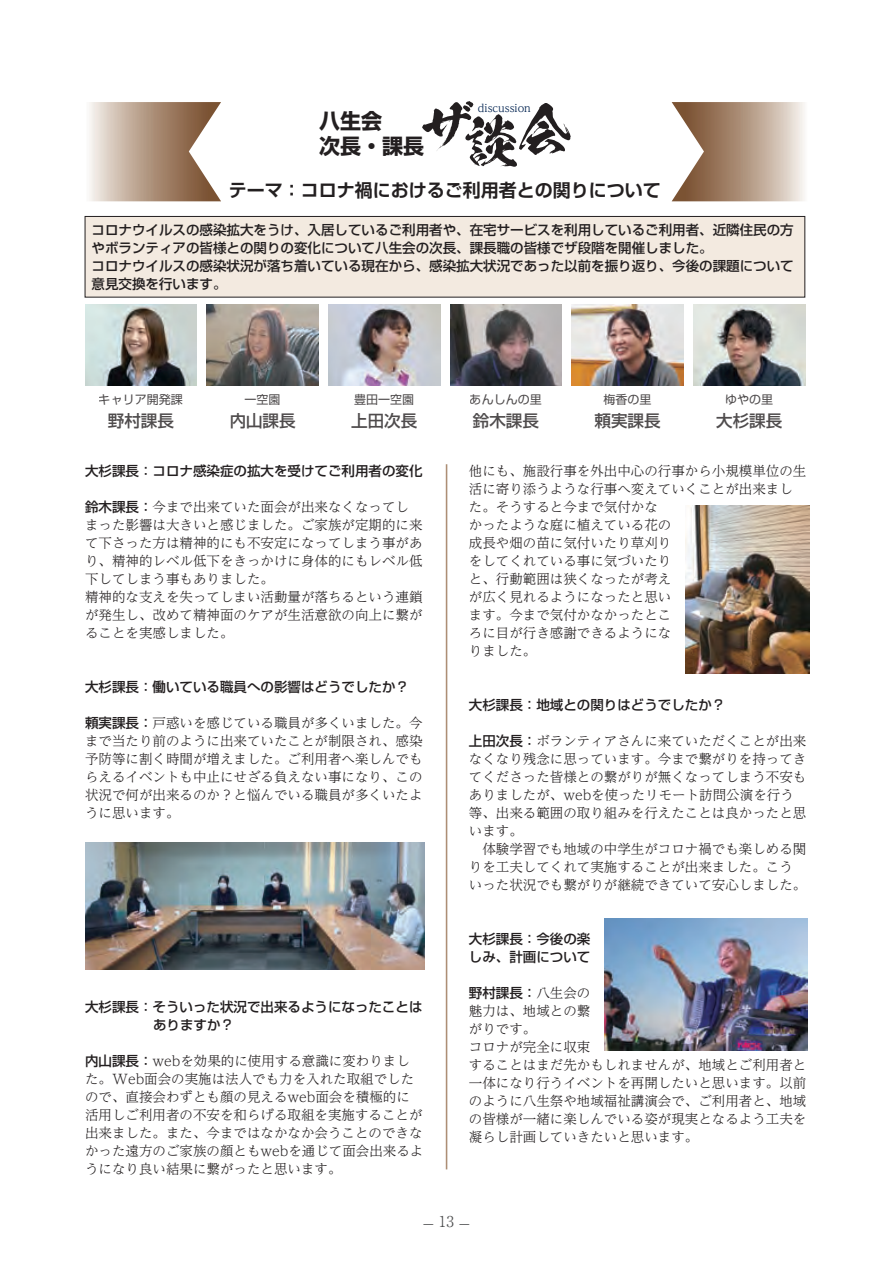
<style>
.page{position:relative;width:893px;height:1263px;background:#fff}
.page>*{position:absolute;margin:0;border:0;box-sizing:border-box;transform-origin:0 0}
.t1{font:700 21px/25.2px "Shin Go Pr 5";color:#231f20}
.t2{font:700 18px "Shin Go Pr 5 De";color:#231f20}
.t3{font:500 16.5px "Shin Go Pr 5";color:#231f20}
.t4{font:300 15px "Ryumin Pr 5";color:#4b4c4d;scale:1.5 1}
.t5{font:300 15px "Ryumin Pr 5";color:#4b4c4d}
.t6{font:300 13.5px/18px "UD Reimin Pro";color:#231f20}
.t7{font:500 13.5px/18px "Shin Go Pr 5";color:#231f20}
.t8{font:12px "Shin Go Pr 5";color:#231f20}
.t9{font:10.5px "UD Reimin Pro";color:#042552}
.s1{font-family:"Shin Go Pr 5";font-weight:500}
.s2{font-family:"UD Reimin Pro";font-weight:300}
</style>
<div class="page">
<svg style="left:89px;top:102px;width:132px;height:99px;background:#bda796"></svg>
<svg style="left:672px;top:102px;width:133px;height:99px;background:#bda795"></svg>
<svg style="left:422px;top:101px;width:149px;height:66px"></svg>
<div style="left:85px;top:216px;width:720px;height:81px;background:#f3eae0"></div>
<div style="left:85px;top:216px;width:720px;height:81px;border:1px solid #231f20"></div>
<img style="left:85px;top:304px;width:112px;height:81px">
<img style="left:207px;top:304px;width:111px;height:81px">
<img style="left:328px;top:304px;width:112px;height:81px">
<img style="left:450px;top:304px;width:112px;height:81px">
<img style="left:572px;top:304px;width:111px;height:81px">
<img style="left:693px;top:304px;width:112px;height:81px">
<img style="left:85px;top:842px;width:339px;height:128px">
<img style="left:686px;top:505px;width:123px;height:168px">
<img style="left:605px;top:918px;width:202px;height:133px">
<p class="t9" style="left:478px;top:100px;width:54px">discussion</p>
<h1 class="t1" style="left:319px;top:107px;width:106px">八生会<br>次長・課長</h1>
<h2 class="t2" style="left:229px;top:176px;width:433px">テーマ：コロナ禍におけるご利用者との関りについて</h2>
<p class="t7" style="left:92px;top:220px;width:704px">コロナウイルスの感染拡大をうけ、入居しているご利用者や、在宅サービスを利用しているご利用者、近隣住民の方やボランティアの皆様との関りの変化について八生会の次長、課長職の皆様でザ段階を開催しました。<br>コロナウイルスの感染状況が落ち着いている現在から、感染拡大状況であった以前を振り返り、今後の課題について意見交換を行います。</p>
<p class="t8" style="left:99px;top:390px;width:85px">キャリア開発課</p>
<p class="t3" style="left:108px;top:408px;width:67px">野村課長</p>
<p class="t8" style="left:245px;top:390px;width:37px">一空園</p>
<p class="t3" style="left:230px;top:408px;width:67px">内山課長</p>
<p class="t8" style="left:354px;top:390px;width:61px">豊田一空園</p>
<p class="t3" style="left:351px;top:408px;width:67px">上田次長</p>
<p class="t7" style="left:85px;top:461px;width:339px">大杉課長：コロナ感染症の拡大を受けてご利用者の変化</p>
<p class="t6" style="left:85px;top:497px;width:339px"><span class="s1">鈴木課長：</span>今まで出来ていた面会が出来なくなってしまった影響は大きいと感じました。ご家族が定期的に来て下さった方は精神的にも不安定になってしまう事があり、精神的レベル低下をきっかけに身体的にもレベル低下してしまう事もありました。<br>精神的な支えを失ってしまい活動量が落ちるという連鎖が発生し、改めて精神面のケアが生活意欲の向上に繋がることを実感しました。</p>
<p class="t7" style="left:85px;top:677px;width:325px">大杉課長：働いている職員への影響はどうでしたか？</p>
<p class="t6" style="left:85px;top:713px;width:339px;text-align:justify"><span class="s1">頼実課長：</span>戸惑いを感じている職員が多くいました。今まで当たり前のように出来ていたことが制限され、感染予防等に割く時間が増えました。ご利用者へ楽しんでもらえるイベントも中止にせざる負えない事になり、この状況で何が出来るのか？と悩んでいる職員が多くいたように思います。</p>
<p class="t7" style="left:153px;top:997px;width:271px;text-indent:-68px">大杉課長：そういった状況で出来るようになったことはありますか？</p>
<p class="t6" style="left:85px;top:1051px;width:340px"><span class="s1">内山課長：</span>webを効果的に使用する意識に変わりました。Web面会の実施は法人でも力を入れた取組でしたので、直接会わずとも顔の見えるweb面会を積極的に活用しご利用者の不安を和らげる取組を実施することが出来ました。また、今まではなかなか会うことのできなかった遠方のご家族の顔ともwebを通じて面会出来るようになり良い結果に繋がったと思います。</p>
<p class="t8" style="left:470px;top:390px;width:73px">あんしんの里</p>
<p class="t3" style="left:473px;top:408px;width:67px">鈴木課長</p>
<p class="t8" style="left:604px;top:390px;width:49px">梅香の里</p>
<p class="t3" style="left:595px;top:408px;width:67px">頼実課長</p>
<p class="t8" style="left:725px;top:390px;width:50px">ゆやの里</p>
<p class="t3" style="left:716px;top:408px;width:67px">大杉課長</p>
<p class="t6" style="left:469px;top:461px;width:339px">他にも、施設行事を外出中心の行事から小規模単位の生活に寄り添うような行事へ変えていくことが出来ました。そうすると今まで気付かな<br>かったような庭に植えている花の<br>成長や畑の苗に気付いたり草刈り<br>をしてくれている事に気づいたり<br>と、行動範囲は狭くなったが考え<br>が広く見れるようになったと思い<br>ます。今まで気付かなかったとこ<br>ろに目が行き感謝できるようにな<br>りました。</p>
<p class="t7" style="left:469px;top:695px;width:258px">大杉課長：地域との関りはどうでしたか？</p>
<p class="t6" style="left:469px;top:731px;width:339px"><span class="s1">上田次長：</span>ボランティアさんに来ていただくことが出来なくなり残念に思っています。今まで繋がりを持ってきてくださった皆様との繋がりが無くなってしまう不安もありましたが、webを使ったリモート訪問公演を行う等、出来る範囲の取り組みを行えたことは良かったと思います。<br>　体験学習でも地域の中学生がコロナ禍でも楽しめる関りを工夫してくれて実施することが出来ました。こういった状況でも繋がりが継続できていて安心しました。</p>
<p class="t7" style="left:469px;top:929px;width:123px">大杉課長：今後の楽しみ、計画について</p>
<p class="t7" style="left:469px;top:983px;width:123px">野村課長：<span class="s2">八生会の</span></p>
<p class="t6" style="left:469px;top:1001px;width:339px">魅力は、地域との繋<br>がりです。<br>コロナが完全に収束<br>することはまだ先かもしれませんが、地域とご利用者と一体になり行うイベントを再開したいと思います。以前のように八生祭や地域福祉講演会で、ご利用者と、地域の皆様が一緒に楽しんでいる姿が現実となるよう工夫を凝らし計画していきたいと思います。</p>
<p class="t5" style="left:439px;top:1209px;width:16px">13</p>
<p class="t4" style="left:423px;top:1210px;width:33px">‒　‒</p>
</div>
